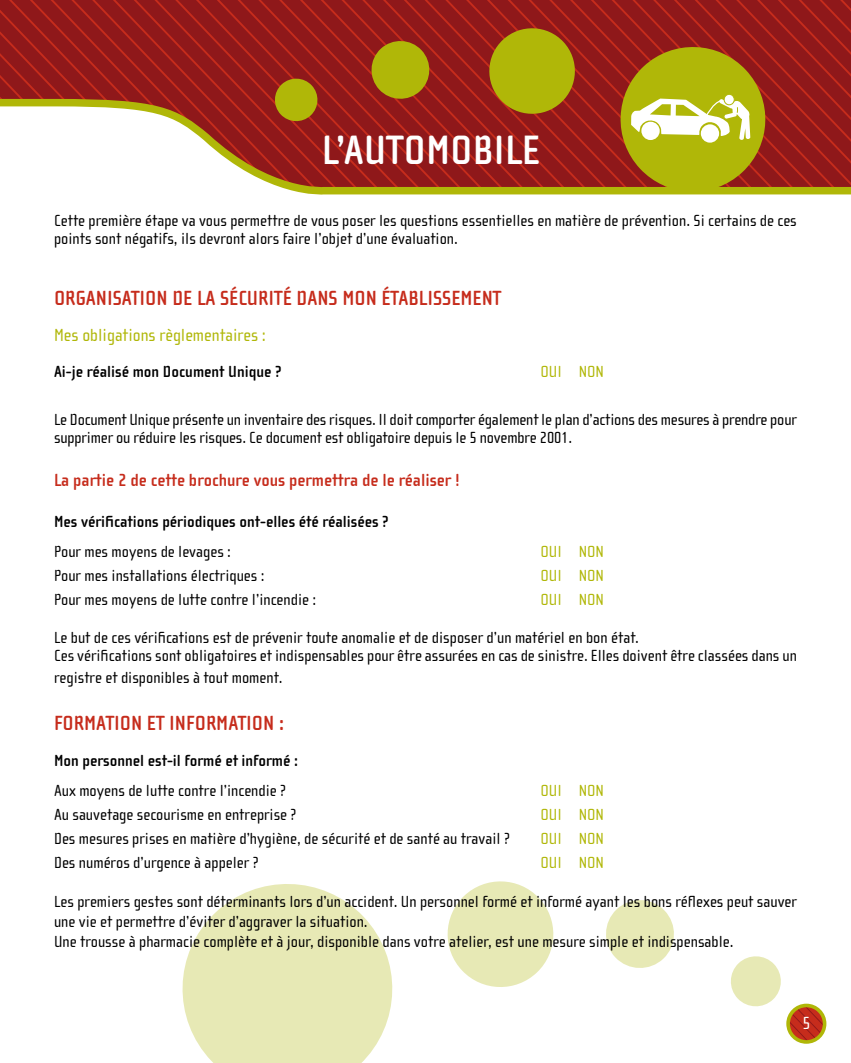
<style>
.page{position:relative;width:851px;height:1063px;background:#fff}
.page>*{position:absolute;margin:0;border:0;box-sizing:border-box;transform-origin:0 0}
.t1{font:700 42px "Cholla Sans";color:#fff}
.t2{font:700 21px "Cholla Sans";color:#c62c1c}
.t3{font:700 18px "Cholla Sans";color:#c62c1c}
.t4{font:18px "Cholla Sans";color:#b0b708}
.t5{font:18px "Cholla Sans";color:#fff}
.t6{font:16.5px/18px "Cholla Sans";color:#000}
.t7{font:700 16.5px "Cholla Sans";color:#000}
.t8{font:16.5px "Cholla Sans";color:#b0b708}
</style>
<div class="page">
<div style="left:786px;top:1004px;width:40px;height:40px;border:4px solid #b0b708;border-radius:50%"></div>
<svg style="left:0;top:0;width:850px;height:195px"></svg>
<svg style="left:484px;top:24px;width:95px;height:94px;background:#a67f0e"></svg>
<svg style="left:368px;top:38px;width:64px;height:64px;background:#a67e0e"></svg>
<svg style="left:272px;top:76px;width:48px;height:47px;background:#a57c0e"></svg>
<svg style="left:612px;top:39px;width:161px;height:156px;background:#b1902a"></svg>
<svg style="left:182px;top:884px;width:211px;height:179px;fill:#e7e9b5"></svg>
<svg style="left:447px;top:881px;width:107px;height:106px"></svg>
<svg style="left:606px;top:900px;width:68px;height:68px"></svg>
<svg style="left:731px;top:956px;width:93px;height:86px"></svg>
<h1 class="t1" style="left:322px;top:127px;width:220px">L’AUTOMOBILE</h1>
<p class="t6" style="left:54px;top:211px;width:744px">Cette première étape va vous permettre de vous poser les questions essentielles en matière de prévention. Si certains de ces points sont négatifs, ils devront alors faire l’objet d’une évaluation.</p>
<p class="t2" style="left:54px;top:286px;width:22px">Organisation</p>
<p class="t2" style="left:172px;top:286px;width:85px">de la sécurité</p>
<p class="t2" style="left:296px;top:286px;width:11px">dans</p>
<p class="t2" style="left:342px;top:286px;width:12px">mon</p>
<p class="t2" style="left:381px;top:286px;width:11px">établissemen</p>
<p class="t2" style="left:493px;top:286px;width:10px">T</p>
<p class="t4" style="left:54px;top:325px;width:213px">Mes obligations règlementaires :</p>
<p class="t7" style="left:54px;top:362px;width:229px">Ai-je réalisé mon Document Unique ?</p>
<p class="t8" style="left:540px;top:362px;width:65px">OUI NON</p>
<p class="t6" style="left:54px;top:411px;width:744px">Le Document Unique présente un inventaire des risques. Il doit comporter également le plan d’actions des mesures à prendre pour supprimer ou réduire les risques. Ce document est obligatoire depuis le 5 novembre 2001.</p>
<p class="t3" style="left:54px;top:470px;width:407px">La partie 2 de cette brochure vous permettra de le réaliser !</p>
<p class="t7" style="left:54px;top:513px;width:336px">Mes vérifications périodiques ont-elles été réalisées ?</p>
<p class="t6" style="left:54px;top:543px;width:178px">Pour mes moyens de levages :</p>
<p class="t8" style="left:540px;top:543px;width:65px">OUI NON</p>
<p class="t6" style="left:54px;top:567px;width:212px">Pour mes installations électriques :</p>
<p class="t8" style="left:540px;top:567px;width:65px">OUI NON</p>
<p class="t6" style="left:54px;top:591px;width:264px">Pour mes moyens de lutte contre l’incendie :</p>
<p class="t8" style="left:540px;top:591px;width:65px">OUI NON</p>
<p class="t6" style="left:54px;top:629px;width:744px">Le but de ces vérifications est de prévenir toute anomalie et de disposer d’un matériel en bon état.<br>Ces vérifications sont obligatoires et indispensables pour être assurées en cas de sinistre. Elles doivent être classées dans un</p>
<p class="t6" style="left:54px;top:669px;width:230px">registre et disponibles à tout moment.</p>
<p class="t2" style="left:54px;top:711px;width:231px">Formation et information :</p>
<p class="t7" style="left:54px;top:751px;width:245px">Mon personnel est-il formé et informé :</p>
<p class="t6" style="left:54px;top:781px;width:233px">Aux moyens de lutte contre l’incendie ?</p>
<p class="t8" style="left:540px;top:781px;width:65px">OUI NON</p>
<p class="t6" style="left:54px;top:805px;width:244px">Au sauvetage secourisme en entreprise ?</p>
<p class="t8" style="left:540px;top:805px;width:65px">OUI NON</p>
<p class="t6" style="left:54px;top:829px;width:457px">Des mesures prises en matière d’hygiène, de sécurité et de santé au travail ?</p>
<p class="t8" style="left:540px;top:829px;width:65px">OUI NON</p>
<p class="t6" style="left:54px;top:853px;width:206px">Des numéros d’urgence à appeler ?</p>
<p class="t8" style="left:540px;top:853px;width:65px">OUI NON</p>
<p class="t6" style="left:54px;top:892px;width:744px;line-height:19.8px">Les premiers gestes sont déterminants lors d’un accident. Un personnel formé et informé ayant les bons réflexes peut sauver une vie et permettre d’éviter d’aggraver la situation.<br>Une trousse à pharmacie complète et à jour, disponible dans votre atelier, est une mesure simple et indispensable.</p>
<p class="t5" style="left:802px;top:1014px;width:9px">5</p>
</div>
